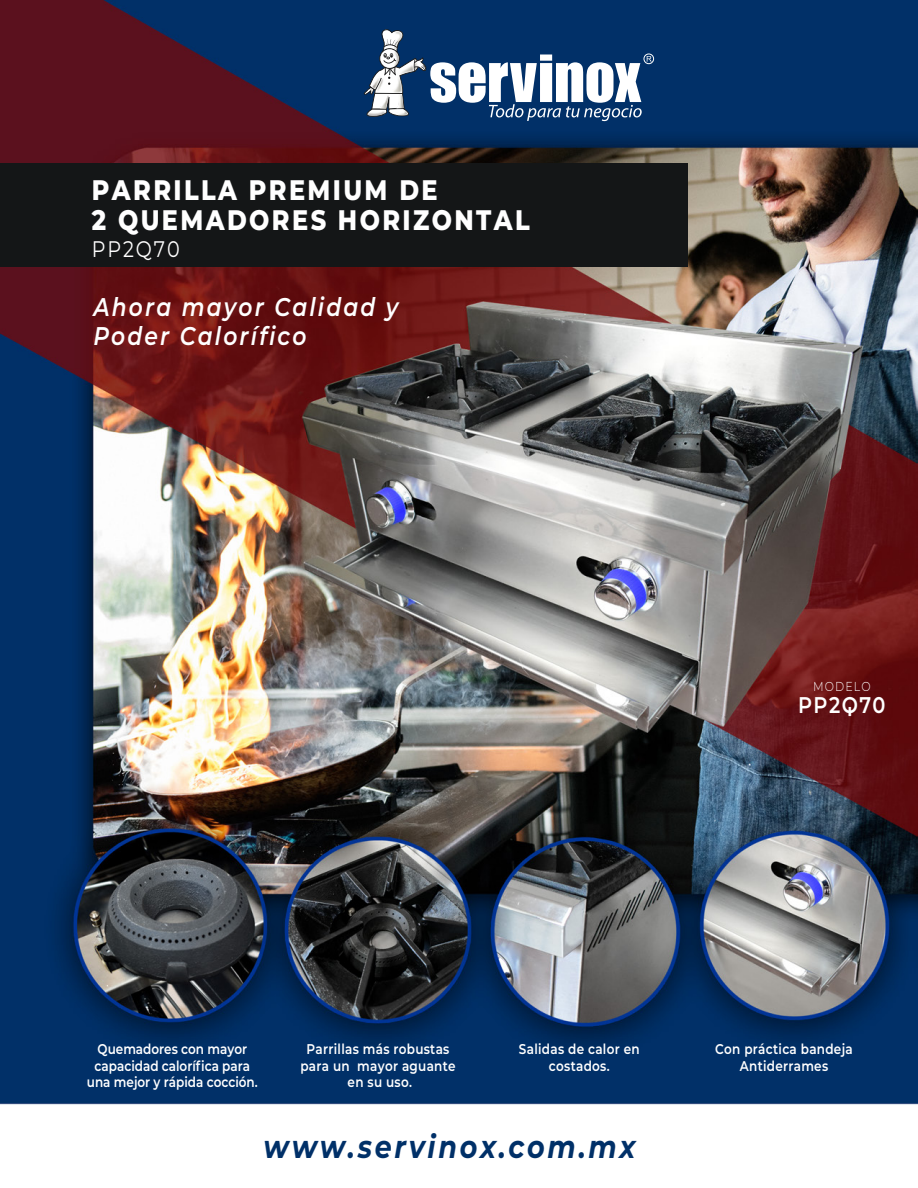
<style>
.page{position:relative;width:918px;height:1188px;background:#fff}
.page>*{position:absolute;margin:0;border:0;box-sizing:border-box;transform-origin:0 0}
.t1{font:italic 700 31.8px "Montserrat";letter-spacing:.1em;color:#003068;scale:.85 1}
.t2{font:800 28.2px/30px "Montserrat";letter-spacing:.1em;color:#fff;scale:.85 1}
.t3{font:italic 600 25.65px/28.5px "Montserrat";letter-spacing:.1em;color:#fff;scale:.85 1}
.t4{font:600 22.65px "Montserrat Alternates";letter-spacing:.075em;color:#fff;scale:.85 1}
.t5{font:22.5px "Montserrat";letter-spacing:.1em;color:#fff;scale:.85 1}
.t6{font:600 14.1px/16.5px "Montserrat";letter-spacing:.025em;color:#fff;text-align:center;scale:.85 1}
.t7{font:600 14.1px/16.5px "Montserrat";color:#fff;text-align:center;scale:.85 1}
.t8{font:300 12.9px "Montserrat";letter-spacing:.1em;color:#fff;scale:.85 1}
</style>
<div class="page">
<img style="left:0;top:0;width:918px;height:1105px">
<div style="left:0;top:163px;width:688px;height:104px;background:#141617"></div>
<img style="left:356px;top:61px;width:8px;height:11px">
<img style="left:360px;top:63px;width:4px;height:9px">
<img style="left:355px;top:72px;width:9px;height:23px">
<img style="left:352px;top:95px;width:27px;height:36px">
<img style="left:364px;top:121px;width:15px;height:4px">
<img style="left:379px;top:121px;width:44px;height:10px">
<img style="left:378px;top:16px;width:40px;height:9px">
<svg style="left:364px;top:25px;width:288px;height:96px"></svg>
<div style="left:644px;top:54px;width:10px;height:10px;border:1px solid #fff;border-radius:50%"></div>
<h2 class="t2" style="left:92px;top:173px;width:517px">PARRILLA PREMIUM DE<br>2 QUEMADORES HORIZONTAL</h2>
<h3 class="t5" style="left:92px;top:233px;width:105px">PP2Q70</h3>
<h3 class="t3" style="left:93px;top:292px;width:361px">Ahora mayor Calidad y<br>Poder Calorífico</h3>
<p class="t8" style="left:813px;top:677px;width:69px">MODELO</p>
<h3 class="t4" style="left:798px;top:689px;width:104px">PP2Q70</h3>
<p class="t7" style="left:87px;top:1041px;width:202px">Quemadores con mayor capacidad calorífica para una mejor y rápida cocción.</p>
<p class="t6" style="left:300px;top:1041px;width:184px">Parrillas más robustas para un mayor aguante en su uso.</p>
<p class="t6" style="left:715px;top:1041px;width:163px">Con práctica bandeja<br>Antiderrames</p>
<p class="t6" style="left:519px;top:1041px;width:144px">Salidas de calor en costados.</p>
<h1 class="t1" style="left:264px;top:1124px;width:439px">www.servinox.com.mx</h1>
</div>
